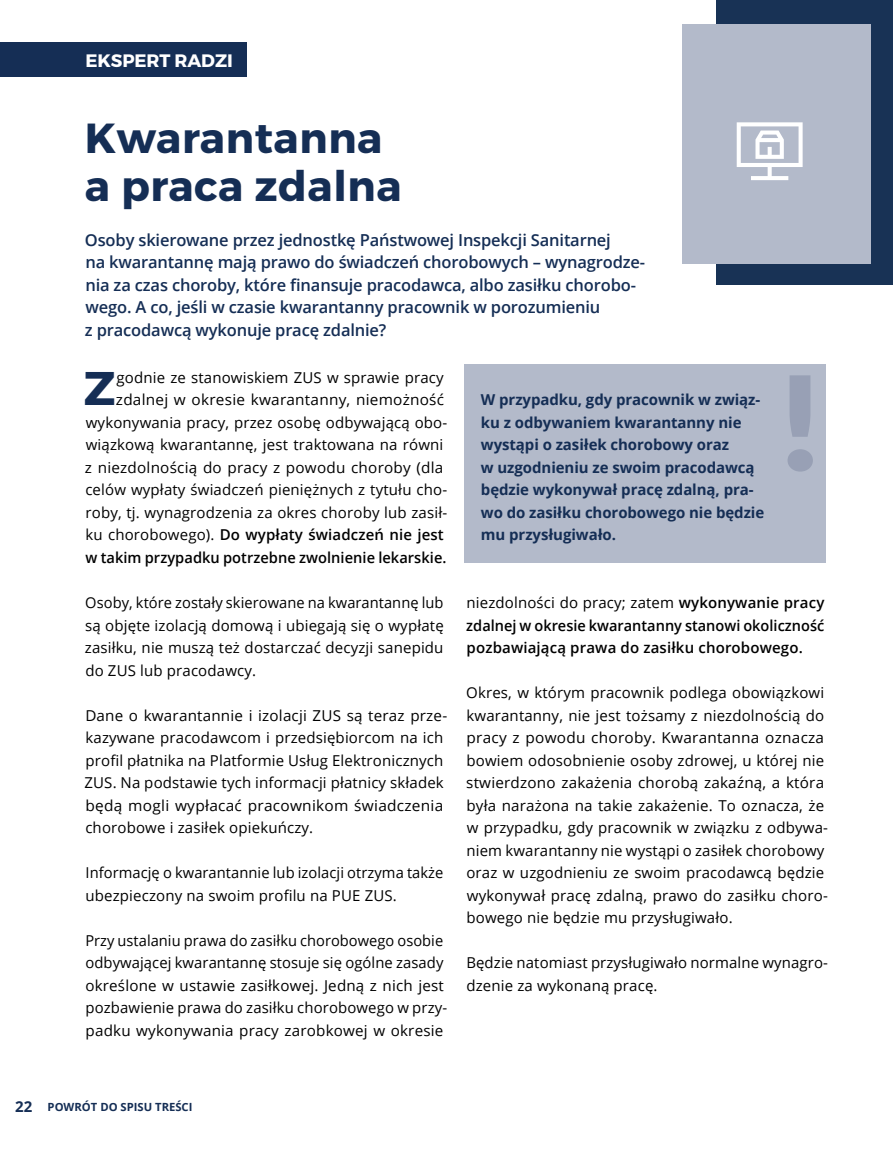
<style>
.page{position:relative;width:893px;height:1149px;background:#fff}
.page>*{position:absolute;margin:0;border:0;box-sizing:border-box;transform-origin:0 0}
.t1{font:47.1px "Trueno Bd";color:#152e55}
.t2{font:42px/48px "Trueno Bd";letter-spacing:.015em;color:#152e55}
.t3{font:18px "Trueno Bd";letter-spacing:-.005em;color:#fff}
.t4{font:600 16.5px/22.5px "Open Sans";letter-spacing:-.01em;color:#152e55}
.t5{font:15px/22.5px "Open Sans";letter-spacing:.01em;color:#000}
.t6{font:700 15px/22.5px "Open Sans";letter-spacing:-.005em;color:#152e55}
.t7{font:600 15px/22.5px "Open Sans";letter-spacing:.01em;color:#000;text-align:justify}
.t8{font:700 11.25px "Open Sans";color:#152e55}
.s1{font-weight:600}
.s2{font-weight:400}
.s3{font-size:15px}
</style>
<div class="page">
<div style="left:465px;top:364px;width:361px;height:198px;background:#b3baca"></div>
<svg style="left:787px;top:375px;width:26px;height:96px"></svg>
<div style="left:0;top:42px;width:246px;height:34px;background:#152e55"></div>
<div style="left:717px;top:0;width:176px;height:285px;background:#183255"></div>
<div style="left:682px;top:25px;width:189px;height:239px;background:#b3baca"></div>
<svg style="left:737px;top:122px;width:66px;height:58px"></svg>
<p class="t3" style="left:86px;top:49px;width:149px">EKSPERT RADZI</p>
<h2 class="t2" style="left:85px;top:115px;width:318px">Kwarantanna a praca zdalna</h2>
<p class="t4" style="left:85px;top:228px;width:562px">Osoby skierowane przez jednostkę Państwowej Inspekcji Sanitarnej<br>na kwarantannę mają prawo do świadczeń chorobowych – wynagrodze&shy;nia za czas choroby, które finansuje pracodawca, albo zasiłku chorobo&shy;wego. A co, jeśli w czasie kwarantanny pracownik w porozumieniu<br>z pracodawcą wykonuje pracę zdalnie?</p>
<p class="t5" style="left:85px;top:365px;width:364px;text-align:right">godnie ze stanowiskiem ZUS w sprawie pracy zdalnej w okresie kwarantanny, niemożność wykonywania pracy, przez osobę odbywającą obo&shy;wiązkową kwarantannę, jest traktowana na równi z niezdolnością do pracy z powodu choroby (dla celów wypłaty świadczeń pieniężnych z tytułu cho&shy;roby, tj. wynagrodzenia za okres choroby lub zasił&shy;ku chorobowego). <span class="s1">Do wypłaty świadczeń nie jest w takim przypadku potrzebne zwolnienie lekarskie.</span></p>
<p class="t5" style="left:85px;top:590px;width:360px;text-align:justify">Osoby, które zostały skierowane na kwarantannę lub są objęte izolacją domową i ubiegają się o wypłatę zasiłku, nie muszą też dostarczać decyzji sanepidu do ZUS lub pracodawcy.</p>
<p class="t5" style="left:85px;top:703px;width:364px">Dane o kwarantannie i izolacji ZUS są teraz prze&shy;kazywane pracodawcom i przedsiębiorcom na ich profil płatnika na Platformie Usług Elektronicznych ZUS. Na podstawie tych informacji płatnicy składek będą mogli wypłacać pracownikom świadczenia chorobowe i zasiłek opiekuńczy.</p>
<p class="t5" style="left:85px;top:860px;width:360px">Informację o kwarantannie lub izolacji otrzyma także ubezpieczony na swoim profilu na PUE ZUS.</p>
<p class="t5" style="left:85px;top:928px;width:363px">Przy ustalaniu prawa do zasiłku chorobowego osobie odbywającej kwarantannę stosuje się ogólne zasady określone w ustawie zasiłkowej. Jedną z nich jest pozbawienie prawa do zasiłku chorobowego w przy&shy;padku wykonywania pracy zarobkowej w okresie</p>
<h1 class="t1" style="left:84px;top:359px;width:33px">Z</h1>
<p class="t6" style="left:481px;top:388px;width:285px">W przypadku, gdy pracownik w związ&shy;ku z odbywaniem kwarantanny nie wystąpi o zasiłek chorobowy oraz<br>w uzgodnieniu ze swoim pracodawcą będzie wykonywał pracę zdalną, pra&shy;wo do zasiłku chorobowego nie będzie mu przysługiwało.</p>
<p class="t7" style="left:466px;top:590px;width:360px"><span class="s2">niezdolności do pracy; zatem</span> wykonywanie pracy zdalnej w okresie kwarantanny stanowi okoliczność pozbawiającą prawa do zasiłku chorobowego.</p>
<p class="t5" style="left:466px;top:680px;width:363px">Okres, w którym pracownik podlega obowiązkowi kwarantanny, nie jest tożsamy z niezdolnością do pracy z powodu choroby. Kwarantanna oznacza bowiem odosobnienie osoby zdrowej, u której nie stwierdzono zakażenia chorobą zakaźną, a która była narażona na takie zakażenie. To oznacza, że w przypadku, gdy pracownik w związku z odbywa&shy;niem kwarantanny nie wystąpi o zasiłek chorobowy oraz w uzgodnieniu ze swoim pracodawcą będzie wykonywał pracę zdalną, prawo do zasiłku choro&shy;bowego nie będzie mu przysługiwało.</p>
<p class="t5" style="left:466px;top:950px;width:363px">Będzie natomiast przysługiwało normalne wynagro&shy;dzenie za wykonaną pracę.</p>
<p class="t8" style="left:15px;top:1098px;width:179px"><span class="s3">22</span> POWRÓT DO SPISU TREŚCI</p>
</div>
